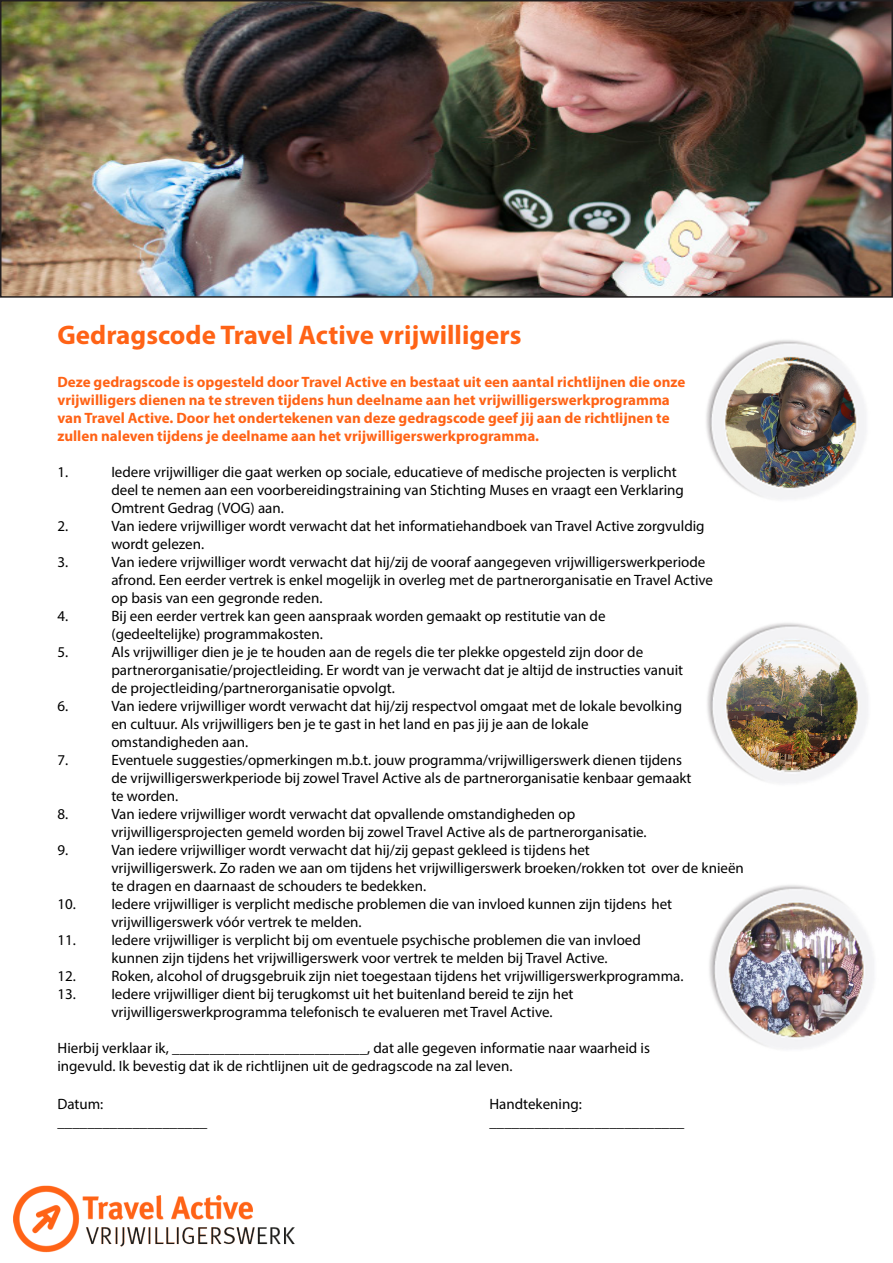
<style>
.page{position:relative;width:893px;height:1263px;background:#fff}
.page>*{position:absolute;margin:0;border:0;box-sizing:border-box;transform-origin:0 0}
.t1{font:700 27px "Myriad Pro";color:#ff6316}
.t2{font:15px/18px "Myriad Pro";color:#000}
.t3{font:700 15px/18px "Myriad Pro";color:#ff6316}
</style>
<div class="page">
<img style="left:3px;top:3px;width:887px;height:292px">
<div style="left:0;top:0;width:893px;height:298px;border:2px solid #231f20"></div>
<img style="left:706px;top:340px;width:160px;height:159px">
<img style="left:707px;top:623px;width:161px;height:160px">
<img style="left:709px;top:885px;width:165px;height:164px">
<img style="left:13px;top:1185px;width:282px;height:68px">
<p class="t1" style="left:57px;top:317px;width:466px">Gedragscode Travel Active vrijwilligers</p>
<p class="t3" style="left:57px;top:372px;width:629px">Deze gedragscode is opgesteld door Travel Active en bestaat uit een aantal richtlijnen die onze vrijwilligers dienen na te streven tijdens hun deelname aan het vrijwilligerswerkprogramma van Travel Active. Door het ondertekenen van deze gedragscode geef jij aan de richtlijnen te zullen naleven tijdens je deelname aan het vrijwilligerswerkprogramma.</p>
<p class="t2" style="left:57px;top:462px;width:12px">1.</p>
<p class="t2" style="left:111px;top:462px;width:574px">Iedere vrijwilliger die gaat werken op sociale, educatieve of medische projecten is verplicht deel te nemen aan een voorbereidingstraining van Stichting Muses en vraagt een Verklaring<br>Omtrent Gedrag (VOG) aan.</p>
<p class="t2" style="left:57px;top:516px;width:12px">2.</p>
<p class="t2" style="left:111px;top:516px;width:595px">Van iedere vrijwilliger wordt verwacht dat het informatiehandboek van Travel Active zorgvuldig wordt gelezen.</p>
<p class="t2" style="left:57px;top:552px;width:12px">3.</p>
<p class="t2" style="left:111px;top:552px;width:603px">Van iedere vrijwilliger wordt verwacht dat hij/zij de vooraf aangegeven vrijwilligerswerkperiode afrond. Een eerder vertrek is enkel mogelijk in overleg met de partnerorganisatie en Travel Active op basis van een gegronde reden.</p>
<p class="t2" style="left:57px;top:606px;width:12px">4.</p>
<p class="t2" style="left:111px;top:606px;width:496px">Bij een eerder vertrek kan geen aanspraak worden gemaakt op restitutie van de (gedeeltelijke) programmakosten.</p>
<p class="t2" style="left:57px;top:642px;width:12px">5.</p>
<p class="t2" style="left:111px;top:642px;width:573px">Als vrijwilliger dien je je te houden aan de regels die ter plekke opgesteld zijn door de partnerorganisatie/projectleiding. Er wordt van je verwacht dat je altijd de instructies vanuit de projectleiding/partnerorganisatie opvolgt.</p>
<p class="t2" style="left:57px;top:696px;width:12px">6.</p>
<p class="t2" style="left:111px;top:696px;width:572px">Van iedere vrijwilliger wordt verwacht dat hij/zij respectvol omgaat met de lokale bevolking en cultuur. Als vrijwilligers ben je te gast in het land en pas jij je aan de lokale omstandigheden aan.</p>
<p class="t2" style="left:57px;top:750px;width:12px">7.</p>
<p class="t2" style="left:111px;top:750px;width:582px">Eventuele suggesties/opmerkingen m.b.t. jouw programma/vrijwilligerswerk dienen tijdens de vrijwilligerswerkperiode bij zowel Travel Active als de partnerorganisatie kenbaar gemaakt te worden.</p>
<p class="t2" style="left:57px;top:804px;width:12px">8.</p>
<p class="t2" style="left:111px;top:804px;width:537px">Van iedere vrijwilliger wordt verwacht dat opvallende omstandigheden op vrijwilligersprojecten gemeld worden bij zowel Travel Active als de partnerorganisatie.</p>
<p class="t2" style="left:57px;top:840px;width:12px">9.</p>
<p class="t2" style="left:111px;top:840px;width:634px">Van iedere vrijwilliger wordt verwacht dat hij/zij gepast gekleed is tijdens het<br>vrijwilligerswerk. Zo raden we aan om tijdens het vrijwilligerswerk broeken/rokken tot over de knieën te dragen en daarnaast de schouders te bedekken.</p>
<p class="t2" style="left:111px;top:894px;width:562px;text-indent:-54px">10. Iedere vrijwilliger is verplicht medische problemen die van invloed kunnen zijn tijdens het vrijwilligerswerk vóór vertrek te melden.</p>
<p class="t2" style="left:111px;top:930px;width:531px;text-indent:-54px">11. Iedere vrijwilliger is verplicht bij om eventuele psychische problemen die van invloed kunnen zijn tijdens het vrijwilligerswerk voor vertrek te melden bij Travel Active.</p>
<p class="t2" style="left:57px;top:966px;width:628px">12. Roken, alcohol of drugsgebruik zijn niet toegestaan tijdens het vrijwilligerswerkprogramma.</p>
<p class="t2" style="left:111px;top:984px;width:464px;text-indent:-54px">13. Iedere vrijwilliger dient bij terugkomst uit het buitenland bereid te zijn het vrijwilligerswerkprogramma telefonisch te evalueren met Travel Active.</p>
<p class="t2" style="left:57px;top:1038px;width:594px">Hierbij verklaar ik, __________________________, dat alle gegeven informatie naar waarheid is ingevuld. Ik bevestig dat ik de richtlijnen uit de gedragscode na zal leven.</p>
<p class="t2" style="left:57px;top:1094px;width:48px">Datum:</p>
<p class="t2" style="left:489px;top:1094px;width:94px">Handtekening:</p>
<p class="t2" style="left:57px;top:1112px;width:151px">____________________</p>
<p class="t2" style="left:489px;top:1112px;width:196px">__________________________</p>
</div>
